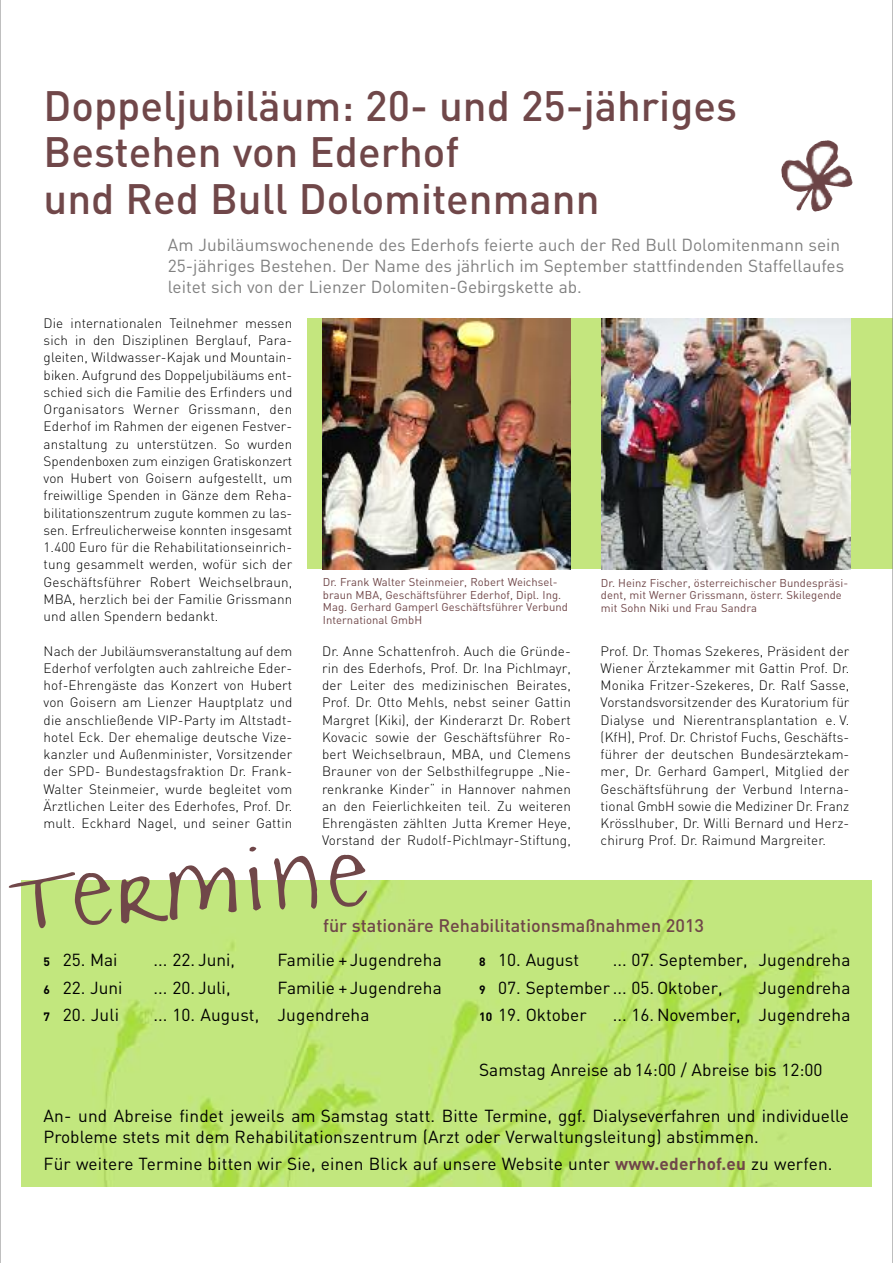
<style>
.page{position:relative;width:893px;height:1263px;background:#fff}
.page>*{position:absolute;margin:0;border:0;box-sizing:border-box;transform-origin:0 0}
.t1{font:106.05px "Joyful Juliana";color:#704749;scale:1.11 1}
.t2{font:500 42px/46.5px "DIN";color:#704749}
.t3{font:500 18px "DIN";color:#704749}
.t4{font:17.25px/27.5px "DIN";letter-spacing:.01em;color:#000}
.t5{font:17.25px/21px "DIN";color:#808080}
.t6{font:300 13.5px/17.2px "DIN";letter-spacing:.01em;color:#000;text-align:justify}
.t7{font:11.25px/12.8px "DIN";letter-spacing:.005em;color:#704749}
.s1{font-weight:700;font-size:12px}
.s2{font-weight:700;color:#704749}
</style>
<div class="page">
<div style="left:307px;top:319px;width:586px;height:250px;background:#c4e67e"></div>
<img style="left:781px;top:150px;width:32px;height:60px">
<img style="left:322px;top:319px;width:249px;height:250px">
<img style="left:602px;top:319px;width:248px;height:250px">
<img style="left:21px;top:880px;width:851px;height:307px">
<hr style="left:0;top:0;width:1px;height:1263px;background:#808080">
<hr style="left:892px;top:0;width:1px;height:1263px;background:#808080">
<h2 class="t2" style="left:44px;top:83px;width:695px">Doppeljubiläum: 20- und 25-jähriges<br>Bestehen von Ederhof<br>und Red Bull Dolomitenmann</h2>
<p class="t5" style="left:168px;top:235px;width:678px">Am Jubiläumswochenende des Ederhofs feierte auch der Red Bull Dolomitenmann sein<br>25-jähriges Bestehen. Der Name des jährlich im September stattfindenden Staffellaufes leitet sich von der Lienzer Dolomiten-Gebirgskette ab.</p>
<p class="t6" style="left:44px;top:314px;width:250px">Die internationalen Teilnehmer messen sich in den Disziplinen Berglauf, Para&shy;gleiten, Wildwasser-Kajak und Mountain&shy;biken. Aufgrund des Doppeljubiläums ent&shy;schied sich die Familie des Erfinders und Organisators Werner Grissmann, den Ederhof im Rahmen der eigenen Festver&shy;anstaltung zu unterstützen. So wurden Spendenboxen zum einzigen Gratiskonzert von Hubert von Goisern aufgestellt, um freiwillige Spenden in Gänze dem Reha&shy;bilitationszentrum zugute kommen zu las&shy;sen. Erfreulicherweise konnten insgesamt 1.400 Euro für die Rehabilitationseinrich&shy;tung gesammelt werden, wofür sich der Geschäftsführer Robert Weichselbraun, MBA, herzlich bei der Familie Grissmann und allen Spendern bedankt.</p>
<p class="t6" style="left:44px;top:642px;width:250px">Nach der Jubiläumsveranstaltung auf dem Ederhof verfolgten auch zahlreiche Eder&shy;hof-Ehrengäste das Konzert von Hubert von Goisern am Lienzer Hauptplatz und die anschließende VIP-Party im Altstadt&shy;hotel Eck. Der ehemalige deutsche Vize&shy;kanzler und Außenminister, Vorsitzender der SPD- Bundestagsfraktion Dr. Frank-Walter Steinmeier, wurde begleitet vom Ärztlichen Leiter des Ederhofes, Prof. Dr. mult. Eckhard Nagel, und seiner Gattin</p>
<p class="t7" style="left:323px;top:576px;width:247px">Dr. Frank Walter Steinmeier, Robert Weichsel&shy;braun MBA, Geschäftsführer Ederhof, Dipl. Ing.<br>Mag. Gerhard Gamperl Geschäftsführer Verbund International GmbH</p>
<p class="t7" style="left:601px;top:576px;width:249px">Dr. Heinz Fischer, österreichischer Bundespräsi&shy;dent, mit Werner Grissmann, österr. Skilegende mit Sohn Niki und Frau Sandra</p>
<p class="t6" style="left:322px;top:642px;width:250px">Dr. Anne Schattenfroh. Auch die Gründe&shy;rin des Ederhofs, Prof. Dr. Ina Pichlmayr, der Leiter des medizinischen Beirates, Prof. Dr. Otto Mehls, nebst seiner Gattin Margret (Kiki), der Kinderarzt Dr. Robert Kovacic sowie der Geschäftsführer Ro&shy;bert Weichselbraun, MBA, und Clemens Brauner von der Selbsthilfegruppe „Nie&shy;renkranke Kinder“ in Hannover nahmen an den Feierlichkeiten teil. Zu weiteren Ehrengästen zählten Jutta Kremer Heye, Vorstand der Rudolf-Pichlmayr-Stiftung,</p>
<p class="t6" style="left:601px;top:642px;width:250px">Prof. Dr. Thomas Szekeres, Präsident der Wiener Ärztekammer mit Gattin Prof. Dr.<br>Monika Fritzer-Szekeres, Dr. Ralf Sasse, Vorstandsvorsitzender des Kuratorium für Dialyse und Nierentransplantation e. V. (KfH), Prof. Dr. Christof Fuchs, Geschäfts&shy;führer der deutschen Bundesärztekam&shy;mer, Dr. Gerhard Gamperl, Mitglied der Geschäftsführung der Verbund Interna&shy;tional GmbH sowie die Mediziner Dr. Franz Krösslhuber, Dr. Willi Bernard und Herz&shy;chirurg Prof. Dr. Raimund Margreiter.</p>
<h1 class="t1" style="left:6px;top:847px;width:325px;rotate:-4deg">Termine</h1>
<h3 class="t3" style="left:323px;top:915px;width:382px">für stationäre Rehabilitationsmaßnahmen 2013</h3>
<p class="t4" style="left:44px;top:947px;width:76px"><span class="s1">5</span> 25. Mai</p>
<p class="t4" style="left:154px;top:947px;width:83px">... 22. Juni,</p>
<p class="t4" style="left:277px;top:947px;width:166px">Familie + Jugendreha</p>
<p class="t4" style="left:44px;top:974px;width:80px"><span class="s1">6</span> 22. Juni</p>
<p class="t4" style="left:154px;top:974px;width:78px">... 20. Juli,</p>
<p class="t4" style="left:277px;top:974px;width:166px">Familie + Jugendreha</p>
<p class="t4" style="left:44px;top:1002px;width:77px"><span class="s1">7</span> 20. Juli</p>
<p class="t4" style="left:154px;top:1002px;width:218px">... 10. August, Jugendreha</p>
<p class="t4" style="left:479px;top:947px;width:101px"><span class="s1">8</span> 10. August</p>
<p class="t4" style="left:479px;top:947px;width:373px;text-indent:134px">... 07. September, Jugendreha<br><span class="s1">9</span> 07. September ... 05. Oktober,</p>
<p class="t4" style="left:758px;top:974px;width:94px">Jugendreha</p>
<p class="t4" style="left:479px;top:1002px;width:109px"><span class="s1">10</span> 19. Oktober</p>
<p class="t4" style="left:613px;top:1002px;width:239px">... 16. November, Jugendreha</p>
<p class="t4" style="left:479px;top:1056px;width:345px">Samstag Anreise ab 14:00 / Abreise bis 12:00</p>
<p class="t4" style="left:44px;top:1105px;width:807px;line-height:21px">An- und Abreise findet jeweils am Samstag statt. Bitte Termine, ggf. Dialyseverfahren und individuelle<br>Probleme stets mit dem Rehabilitationszentrum (Arzt oder Verwaltungsleitung) abstimmen.</p>
<p class="t4" style="left:44px;top:1150px;width:790px">Für weitere Termine bitten wir Sie, einen Blick auf unsere Website unter <span class="s2">www.ederhof.eu</span> zu werfen.</p>
</div>
